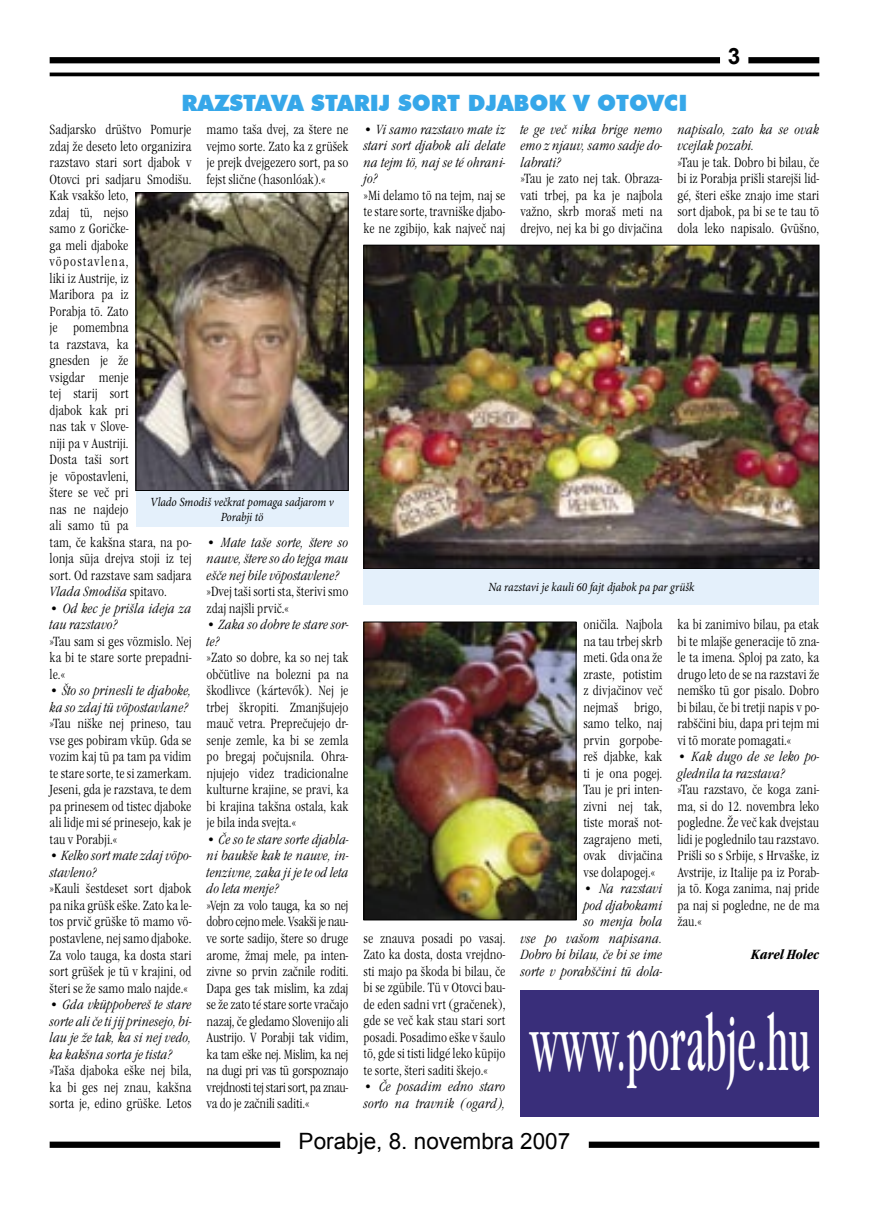
<style>
.page{position:relative;width:869px;height:1205px;background:#fff}
.page>*{position:absolute;margin:0;border:0;box-sizing:border-box;transform-origin:0 0}
.t1{font:condensed 78.75px "Garamond Itc TEE";color:#fff;scale:.57 1}
.t2{font:900 22.5px "Futura BT";color:#36a7e9}
.t3{font:22.5px "Arial";color:#000}
.t4{font:700 22.5px "Arial";color:#000}
.t5{font:13.75px/16.5px "Garamond Itc TEE Ligh Cond";color:#000;text-align:justify}
.t6{font:13.75px/16.5px "Garamond Itc TEE Ligh Cond Ital";color:#000}
.t7{font:italic 700 condensed 13.75px "Garamond Itc TEE";color:#000}
.t8{font:italic 12.5px/15px "Minion Pro";letter-spacing:-.01em;color:#000;text-align:center;scale:.9 1}
.s1{font-family:"Garamond Itc TEE Ligh Cond"}
</style>
<div class="page">
<div style="left:50px;top:1141px;width:230px;height:7px;background:#000"></div>
<div style="left:588px;top:1141px;width:231px;height:7px;background:#000"></div>
<hr style="left:50px;top:73px;width:769px;height:3px;background:#000">
<div style="left:748px;top:57px;width:71px;height:6px;background:#000"></div>
<div style="left:50px;top:57px;width:669px;height:6px;background:#000"></div>
<img style="left:365px;top:624px;width:209px;height:294px">
<div style="left:363px;top:622px;width:213px;height:298px;border:1px solid #000"></div>
<img style="left:365px;top:247px;width:452px;height:320px">
<div style="left:363px;top:245px;width:456px;height:324px;border:1px solid #000"></div>
<div style="left:363px;top:569px;width:456px;height:35px;background:#e4f0fb"></div>
<img style="left:138px;top:194px;width:208px;height:295px">
<div style="left:136px;top:192px;width:212px;height:299px;border:1px solid #000"></div>
<div style="left:136px;top:491px;width:212px;height:35px;background:#e4f0fb"></div>
<div style="left:520px;top:990px;width:299px;height:126px;background:#392e7a"></div>
<h2 class="t2" style="left:181px;top:90px;width:507px">RAZSTAVA STARIJ SORT DJABOK V OTOVCI</h2>
<h2 class="t4" style="left:727px;top:41px;width:14px">3</h2>
<p class="t5" style="left:206px;top:122px;width:143px">mamo taša dvej, za štere ne vejmo sorte. Zato ka z grüšek je prejk dvejgezero sort, pa so fejst slične (hasonlóak).«</p>
<p class="t5" style="left:50px;top:122px;width:143px;text-align:left">Sadjarsko drüštvo Pomurje zdaj že deseto leto organizira razstavo stari sort djabok v<br>Otovci pri sadjaru Smodišu.<br>Kak vsakšo leto,<br>zdaj tü, nejso<br>samo z Goričke-<br>ga meli djaboke vöpostavlena,<br>liki iz Austrije, iz<br>Maribora pa iz<br>Porabja tö. Zato<br>je pomembna<br>ta razstava, ka<br>gnesden je že<br>vsigdar menje<br>tej starij sort<br>djabok kak pri<br>nas tak v Slove-<br>niji pa v Austriji.<br>Dosta taši sort<br>je vöpostavleni,<br>štere se več pri<br>nas ne najdejo<br>ali samo tü pa<br>tam, če kakšna stara, na po&shy;lonja süja drejva stoji iz tej sort. Od razstave sam sadjara</p>
<p class="t6" style="left:50px;top:584px;width:119px">Vlada Smodiša <span class="s1">spitavo.</span></p>
<p class="t6" style="left:50px;top:600px;width:143px">• Od kec je prišla ideja za tau razstavo?</p>
<p class="t5" style="left:50px;top:633px;width:143px">»Tau sam si ges vözmislo. Nej ka bi te stare sorte prepadni&shy;le.«</p>
<p class="t6" style="left:50px;top:683px;width:143px">• Što so prinesli te djaboke, ka so zdaj tü vöpostavlane?</p>
<p class="t5" style="left:50px;top:716px;width:143px">»Tau niške nej prineso, tau vse ges pobiram vküp. Gda se vozim kaj tü pa tam pa vidim te stare sorte, te si zamerkam.<br>Jeseni, gda je razstava, te dem pa prinesem od tistec djaboke ali lidje mi sé prinesejo, kak je tau v Porabji.«</p>
<p class="t6" style="left:50px;top:848px;width:143px">• Kelko sort mate zdaj vöpo&shy;stavleno?</p>
<p class="t5" style="left:50px;top:881px;width:143px">»Kauli šestdeset sort djabok pa nika grüšk eške. Zato ka le&shy;tos prvič grüške tö mamo vö&shy;postavlene, nej samo djaboke.<br>Za volo tauga, ka dosta stari sort grüšek je tü v krajini, od šteri se že samo malo najde.«</p>
<p class="t6" style="left:50px;top:996px;width:143px;text-align:justify">• Gda vküppobereš te stare sorte ali če ti jij prinesejo, bi&shy;lau je že tak, ka si nej vedo, ka kakšna sorta je tista?</p>
<p class="t5" style="left:50px;top:1062px;width:143px">»Taša djaboka eške nej bila, ka bi ges nej znau, kakšna sorta je, edino grüške. Letos</p>
<p class="t8" style="left:150px;top:495px;width:205px">Vlado Smodiš večkrat pomaga sadjarom v<br>Porabji tö</p>
<p class="t6" style="left:206px;top:534px;width:143px;text-align:justify">• Mate taše sorte, štere so nauve, štere so do tejga mau ešče nej bile vöpostavlene?</p>
<p class="t5" style="left:206px;top:584px;width:143px">»Dvej taši sorti sta, šterivi smo zdaj najšli prvič.«</p>
<p class="t6" style="left:206px;top:617px;width:143px">• Zaka so dobre te stare sor&shy;te?</p>
<p class="t5" style="left:206px;top:650px;width:143px">»Zato so dobre, ka so nej tak občütlive na bolezni pa na škodlivce (kártevők). Nej je trbej škropiti. Zmanjšujejo mauč vetra. Preprečujejo dr&shy;senje zemle, ka bi se zemla po bregaj počujsnila. Ohra&shy;njujejo videz tradicionalne kulturne krajine, se pravi, ka bi krajina takšna ostala, kak je bila inda svejta.«</p>
<p class="t6" style="left:206px;top:831px;width:143px;text-align:justify">• Če so te stare sorte djabla&shy;ni baukše kak te nauve, in&shy;tenzivne, zaka ji je te od leta do leta menje?</p>
<p class="t5" style="left:206px;top:897px;width:143px">»Vejn za volo tauga, ka so nej dobro cejno mele. Vsakši je nau&shy;ve sorte sadijo, štere so druge arome, žmaj mele, pa inten&shy;zivne so prvin začnile roditi.<br>Dapa ges tak mislim, ka zdaj se že zato té stare sorte vračajo nazaj, če gledamo Slovenijo ali Austrijo. V Porabji tak vidim, ka tam eške nej. Mislim, ka nej na dugi pri vas tü gorspoznajo vrejdnosti tej stari sort, pa znau&shy;va do je začnili saditi.«</p>
<p class="t6" style="left:363px;top:122px;width:143px;text-align:justify">• Vi samo razstavo mate iz stari sort djabok ali delate na tejm tö, naj se té ohrani&shy;jo?</p>
<p class="t5" style="left:363px;top:187px;width:143px">»Mi delamo tö na tejm, naj se te stare sorte, travniške djabo&shy;ke ne zgibijo, kak največ naj</p>
<p class="t6" style="left:520px;top:122px;width:143px;text-align:justify">te ge več nika brige nemo emo z njauv, samo sadje do&shy;labrati?</p>
<p class="t5" style="left:520px;top:171px;width:143px">»Tau je zato nej tak. Obraza&shy;vati trbej, pa ka je najbola važno, skrb moraš meti na drejvo, nej ka bi go divjačina</p>
<p class="t6" style="left:677px;top:122px;width:143px">napisalo, zato ka se ovak vcejlak pozabi.</p>
<p class="t5" style="left:677px;top:154px;width:143px">»Tau je tak. Dobro bi bilau, če bi iz Porabja prišli starejši lid&shy;gé, šteri eške znajo ime stari sort djabok, pa bi se te tau tö dola leko napisalo. Gvüšno,</p>
<p class="t8" style="left:488px;top:580px;width:230px">Na razstavi je kauli 60 fajt djabok pa par grüšk</p>
<p class="t5" style="left:363px;top:930px;width:143px">se znauva posadi po vasaj.<br>Zato ka dosta, dosta vrejdno&shy;sti majo pa škoda bi bilau, če bi se zgübile. Tü v Otovci bau&shy;de eden sadni vrt (gračenek), gde se več kak stau stari sort posadi. Posadimo eške v šaulo tö, gde si tisti lidgé leko küpijo te sorte, šteri saditi škejo.«</p>
<p class="t6" style="left:363px;top:1079px;width:143px">• Če posadim edno staro sorto na travnik (ogard),</p>
<p class="t5" style="left:583px;top:616px;width:80px">oničila. Najbola na tau trbej skrb meti. Gda ona že zraste, potistim z divjačinov več nejmaš brigo, samo telko, naj prvin gorpobe&shy;reš djabke, kak ti je ona pogej.<br>Tau je pri inten&shy;zivni nej tak, tiste moraš not&shy;zagrajeno meti, ovak divjačina vse dolapogej.«</p>
<p class="t6" style="left:520px;top:881px;width:143px;text-align:right">• Na razstavi<br>pod djabokami<br>so menja bola<br>vse po vašom napisana.<br>Dobro bi bilau, če bi se ime sorte v porabščini tü dola-</p>
<p class="t5" style="left:677px;top:616px;width:143px">ka bi zanimivo bilau, pa etak bi te mlajše generacije tö zna&shy;le ta imena. Sploj pa zato, ka drugo leto de se na razstavi že nemško tü gor pisalo. Dobro bi bilau, če bi tretji napis v po&shy;rabščini biu, dapa pri tejm mi vi tö morate pomagati.«</p>
<p class="t6" style="left:677px;top:749px;width:143px">• Kak dugo de se leko po&shy;glednila ta razstava?</p>
<p class="t5" style="left:677px;top:781px;width:143px">»Tau razstavo, če koga zani&shy;ma, si do 12. novembra leko pogledne. Že več kak dvejstau lidi je poglednilo tau razstavo.<br>Prišli so s Srbije, s Hrvaške, iz Avstrije, iz Italije pa iz Porab&shy;ja tö. Koga zanima, naj pride pa naj si pogledne, ne de ma žau.«</p>
<p class="t7" style="left:750px;top:946px;width:70px">Karel Holec</p>
<h1 class="t1" style="left:529px;top:999px;width:494px">www.porabje.hu</h1>
<h2 class="t3" style="left:298px;top:1126px;width:273px">Porabje, 8. novembra 2007</h2>
</div>
